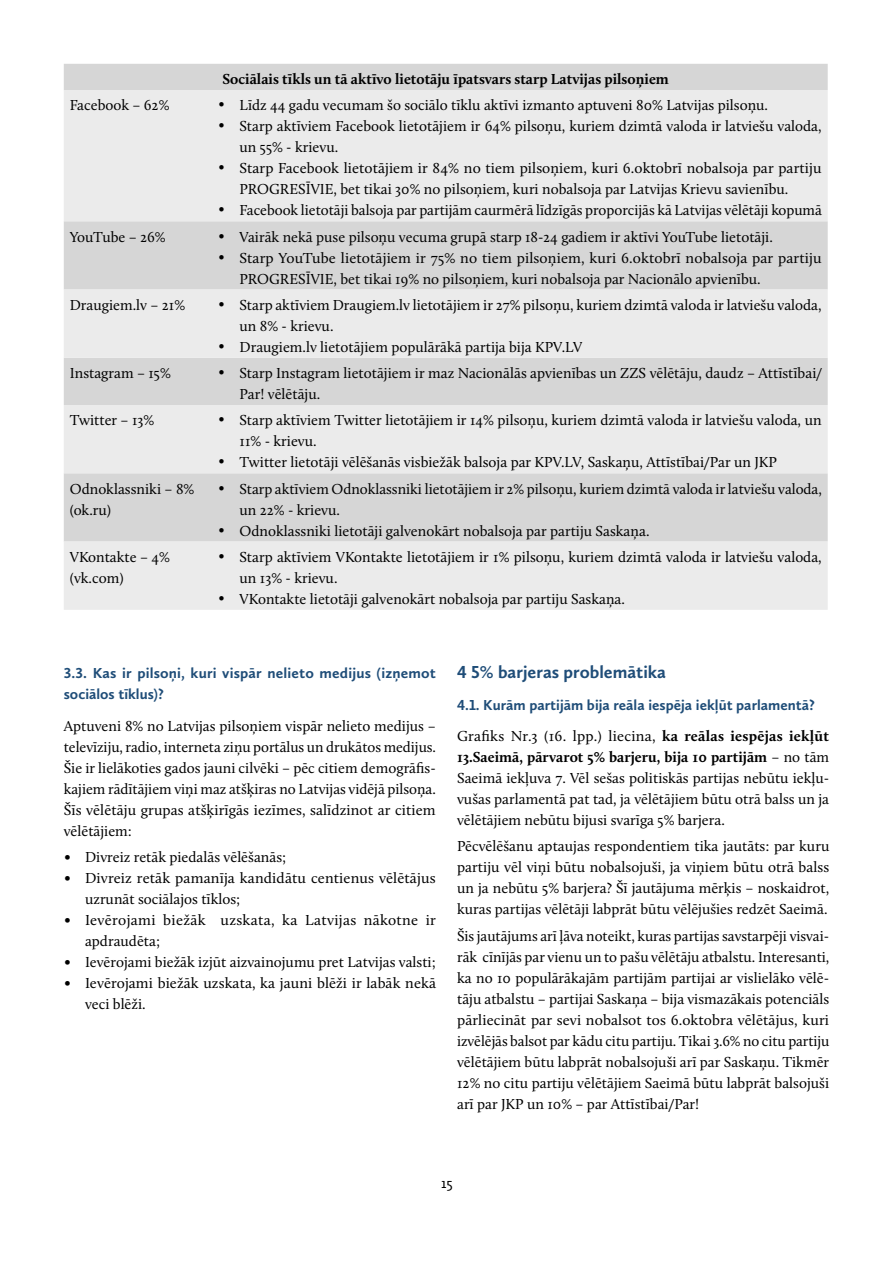
<style>
.page{position:relative;width:893px;height:1263px;background:#fff}
.page>*{position:absolute;margin:0;border:0;box-sizing:border-box;transform-origin:0 0}
.t1{font:700 18px "Calluna Sans";color:#1f4d78}
.t2{font:15px/21px "Calluna";color:#000}
.t3{font:700 15px/21px "Calluna Sans";color:#1f4d78}
.t4{font:700 15px "Calluna";color:#000}
.t5{font:15px/21px "Calluna";letter-spacing:.02em;color:#000}
.t6{font:15px "Calluna Sans";color:#000}
.s1{font-family:"Calibri"}
.s2{font-weight:700}
</style>
<div class="page">
<div style="left:64px;top:64px;width:764px;height:26px;background:#d6d6d6"></div>
<svg style="left:64px;top:90px;width:764px;height:520px;background:#e3e3e3"></svg>
<p class="t4" style="left:222px;top:70px;width:446px">Sociālais tīkls un tā aktīvo lietotāju īpatsvars starp Latvijas pilsoņiem</p>
<p class="t2" style="left:70px;top:95px;width:101px">Facebook – 62%</p>
<p class="t2" style="left:218px;top:95px;width:551px">• Līdz 44 gadu vecumam šo sociālo tīklu aktīvi izmanto aptuveni 80% Latvijas pilsoņu.</p>
<p class="t2" style="left:240px;top:116px;width:584px;text-indent:-21px">• Starp aktīviem Facebook lietotājiem ir 64% pilsoņu, kuriem dzimtā valoda ir latviešu valoda, un 55% - krievu.</p>
<p class="t2" style="left:240px;top:158px;width:583px;text-indent:-21px">• Starp Facebook lietotājiem ir 84% no tiem pilsoņiem, kuri 6.oktobrī nobalsoja par partiju<br>PROGRESĪVIE, bet tikai 30% no pilsoņiem, kuri nobalsoja par Latvijas Krievu savienību.</p>
<p class="t2" style="left:218px;top:200px;width:605px">• Facebook lietotāji balsoja par partijām caurmērā līdzīgās proporcijās kā Latvijas vēlētāji kopumā</p>
<p class="t2" style="left:70px;top:226px;width:97px">YouTube – 26%</p>
<p class="t2" style="left:218px;top:226px;width:556px">• Vairāk nekā puse pilsoņu vecuma grupā starp 18-24 gadiem ir aktīvi YouTube lietotāji.</p>
<p class="t2" style="left:240px;top:247px;width:584px;text-indent:-21px">• Starp YouTube lietotājiem ir 75% no tiem pilsoņiem, kuri 6.oktobrī nobalsoja par partiju<br>PROGRESĪVIE, bet tikai 19% no pilsoņiem, kuri nobalsoja par Nacionālo apvienību.</p>
<p class="t2" style="left:70px;top:294px;width:117px">Draugiem.lv – 21%</p>
<p class="t2" style="left:240px;top:294px;width:584px;text-indent:-21px">• Starp aktīviem Draugiem.lv lietotājiem ir 27% pilsoņu, kuriem dzimtā valoda ir latviešu valoda, un 8% - krievu.</p>
<p class="t2" style="left:218px;top:336px;width:365px">• Draugiem.lv lietotājiem populārākā partija bija KPV.LV</p>
<p class="t2" style="left:70px;top:362px;width:103px">Instagram – 15%</p>
<p class="t2" style="left:240px;top:362px;width:584px;text-indent:-21px">• Starp Instagram lietotājiem ir maz Nacionālās apvienības un ZZS vēlētāju, daudz – Attīstībai/<br>Par! vēlētāju.</p>
<p class="t2" style="left:70px;top:410px;width:86px">Twitter – 13%</p>
<p class="t2" style="left:240px;top:410px;width:584px;text-indent:-21px">• Starp aktīviem Twitter lietotājiem ir 14% pilsoņu, kuriem dzimtā valoda ir latviešu valoda, un<br>11% - krievu.</p>
<p class="t2" style="left:218px;top:452px;width:560px">• Twitter lietotāji vēlēšanās visbiežāk balsoja par KPV.LV, Saskaņu, Attīstībai/Par un JKP</p>
<p class="t2" style="left:70px;top:478px;width:126px">Odnoklassniki – 8% (ok.ru)</p>
<p class="t2" style="left:240px;top:478px;width:584px;text-indent:-21px">• Starp aktīviem Odnoklassniki lietotājiem ir 2% pilsoņu, kuriem dzimtā valoda ir latviešu valoda, un 22% - krievu.</p>
<p class="t2" style="left:218px;top:520px;width:433px">• Odnoklassniki lietotāji galvenokārt nobalsoja par partiju Saskaņa.</p>
<p class="t2" style="left:70px;top:546px;width:102px">VKontakte – 4% (vk.com)</p>
<p class="t2" style="left:240px;top:546px;width:584px;text-indent:-21px">• Starp aktīviem VKontakte lietotājiem ir 1% pilsoņu, kuriem dzimtā valoda ir latviešu valoda, un 13% - krievu.</p>
<p class="t2" style="left:218px;top:588px;width:408px">• VKontakte lietotāji galvenokārt nobalsoja par partiju Saskaņa.</p>
<p class="t3" style="left:64px;top:662px;width:374px">3.3. Kas ir pilsoņi, kuri vispār nelieto medijus (izņemot sociālos tīklus)?</p>
<p class="t2" style="left:64px;top:715px;width:374px;text-align:justify">Aptuveni 8% no Latvijas pilsoņiem vispār nelieto medijus – televīziju, radio, interneta ziņu portālus un drukātos medijus.<br>Šie ir lielākoties gados jauni cilvēki – pēc citiem demogrāfis&shy;kajiem rādītājiem viņi maz atšķiras no Latvijas vidējā pilsoņa.<br>Šīs vēlētāju grupas atšķirīgās iezīmes, salīdzinot ar citiem vēlētājiem:</p>
<p class="t2" style="left:64px;top:846px;width:224px"><span class="s1">•</span> Divreiz retāk piedalās vēlēšanās;</p>
<p class="t2" style="left:85px;top:867px;width:352px;text-indent:-21px"><span class="s1">•</span> Divreiz retāk pamanīja kandidātu centienus vēlētājus uzrunāt sociālajos tīklos;</p>
<p class="t5" style="left:85px;top:909px;width:352px;text-indent:-21px"><span class="s1">•</span> Ievērojami biežāk uzskata, ka Latvijas nākotne ir apdraudēta;</p>
<p class="t2" style="left:64px;top:951px;width:374px"><span class="s1">•</span> Ievērojami biežāk izjūt aizvainojumu pret Latvijas valsti;</p>
<p class="t2" style="left:85px;top:972px;width:352px;text-indent:-21px"><span class="s1">•</span> Ievērojami biežāk uzskata, ka jauni blēži ir labāk nekā veci blēži.</p>
<p class="t1" style="left:457px;top:661px;width:210px">4 5% barjeras problemātika</p>
<p class="t3" style="left:457px;top:694px;width:359px">4.1. Kurām partijām bija reāla iespēja iekļūt parlamentā?</p>
<p class="t2" style="left:457px;top:725px;width:374px;text-align:justify">Grafiks Nr.3 (16. lpp.) liecina, <span class="s2">ka reālas iespējas iekļūt 13.Saeimā, pārvarot 5% barjeru, bija 10 partijām</span> – no tām Saeimā iekļuva 7. Vēl sešas politiskās partijas nebūtu iekļu&shy;vušas parlamentā pat tad, ja vēlētājiem būtu otrā balss un ja vēlētājiem nebūtu bijusi svarīga 5% barjera.</p>
<p class="t2" style="left:457px;top:836px;width:374px;text-align:justify">Pēcvēlēšanu aptaujas respondentiem tika jautāts: par kuru partiju vēl viņi būtu nobalsojuši, ja viņiem būtu otrā balss un ja nebūtu 5% barjera? Šī jautājuma mērķis – noskaidrot, kuras partijas vēlētāji labprāt būtu vēlējušies redzēt Saeimā.</p>
<p class="t2" style="left:457px;top:925px;width:374px;text-align:justify">Šis jautājums arī ļāva noteikt, kuras partijas savstarpēji visvai&shy;rāk cīnījās par vienu un to pašu vēlētāju atbalstu. Interesanti, ka no 10 populārākajām partijām partijai ar vislielāko vēlē&shy;tāju atbalstu – partijai Saskaņa – bija vismazākais potenciāls pārliecināt par sevi nobalsot tos 6.oktobra vēlētājus, kuri izvēlējās balsot par kādu citu partiju. Tikai 3.6% no citu partiju vēlētājiem būtu labprāt nobalsojuši arī par Saskaņu. Tikmēr 12% no citu partiju vēlētājiem Saeimā būtu labprāt balsojuši arī par JKP un 10% – par Attīstībai/Par!</p>
<p class="t6" style="left:441px;top:1174px;width:13px">15</p>
</div>
